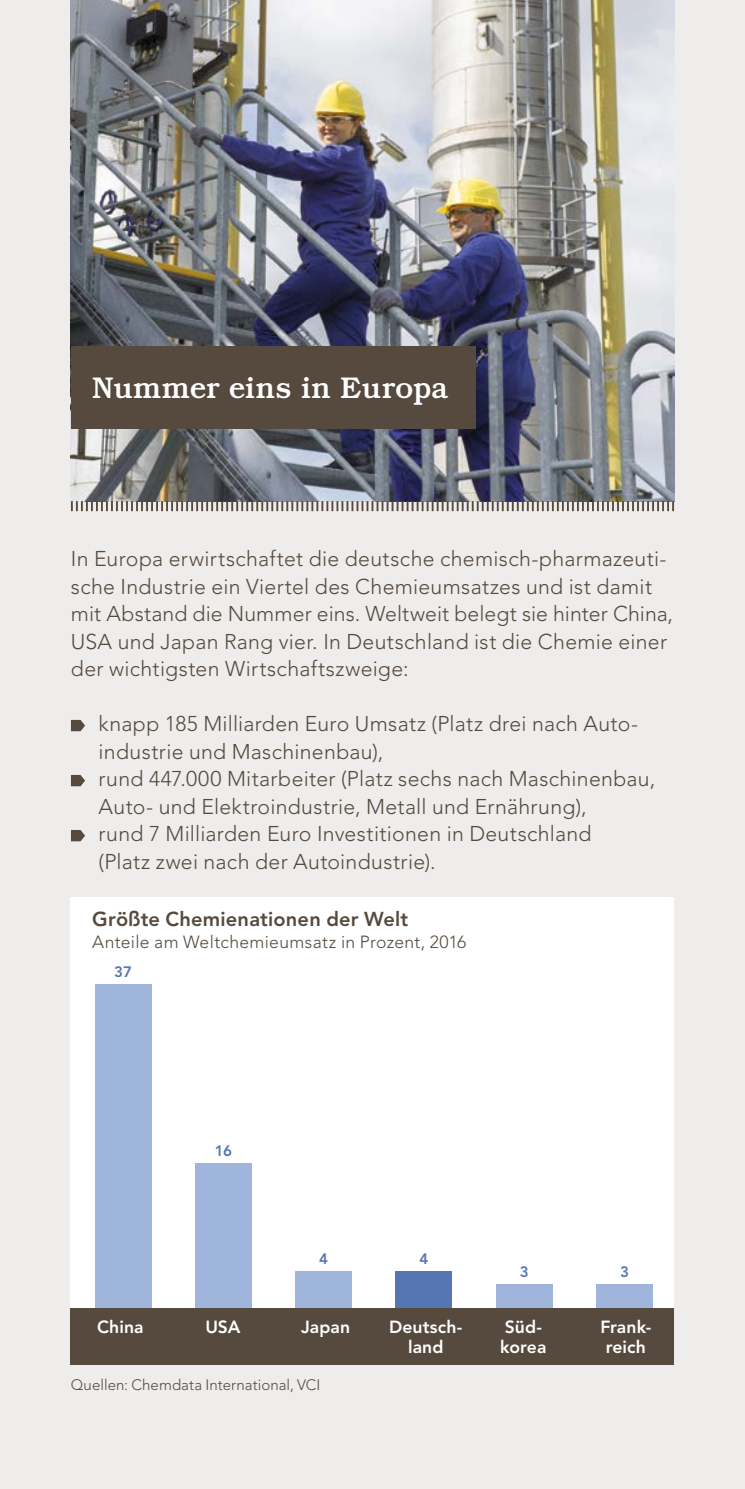
<style>
.page{position:relative;width:745px;height:1489px;background:#fff}
.page>*{position:absolute;margin:0;border:0;box-sizing:border-box;transform-origin:0 0}
.Headlines_Prospekte{font:500 30px "Bookman Std";color:#fff}
.Copy_Prospekte{font:300 21.25px/27.5px "Avenir LT Std";letter-spacing:.015em;color:#564a3e}
.Copy_für_Tabellen{font:800 20px "Avenir LT Std";letter-spacing:.01em;color:#564a3e}
.Grafik_Texte_in_Blöc{font:800 17.5px "Avenir LT Std";letter-spacing:.005em;color:#fff}
.Fußnoten{font:300 17.5px "Avenir LT Std";letter-spacing:.02em;color:#564a3e}
.Fußnoten-2{font:300 15px "Avenir LT Std";letter-spacing:.005em;color:#564a3e}
.Zahlen_in_Balkendiag{font:800 15px "Avenir LT Std";color:#5675b3}
</style>
<div class="page">
<div style="left:0;top:0;width:744px;height:1488px;background:#eeedec"></div>
<div style="left:71px;top:896px;width:602px;height:440px;background:#fff"></div>
<svg style="left:71px;top:720px;width:14px;height:11px"></svg>
<svg style="left:71px;top:775px;width:14px;height:11px"></svg>
<svg style="left:71px;top:830px;width:14px;height:11px"></svg>
<img style="left:71px;top:0;width:602px;height:501px">
<svg style="left:71px;top:501px;width:602px;height:10px"></svg>
<div style="left:71px;top:346px;width:404px;height:82px;background:#564a3e"></div>
<div style="left:195px;top:1162px;width:56px;height:146px;background:#a0b5db"></div>
<div style="left:295px;top:1270px;width:57px;height:38px;background:#a0b5db"></div>
<div style="left:495px;top:1284px;width:57px;height:24px;background:#a0b5db"></div>
<div style="left:395px;top:1270px;width:57px;height:38px;background:#5675b3"></div>
<div style="left:595px;top:1284px;width:57px;height:24px;background:#a0b5db"></div>
<div style="left:95px;top:984px;width:56px;height:324px;background:#a0b5db"></div>
<div style="left:71px;top:1307px;width:602px;height:57px;background:#564a3e"></div>
<p class="Headlines_Prospekte" style="left:92px;top:370px;width:357px">Nummer eins in Europa</p>
<p class="Copy_Prospekte" style="left:71px;top:545px;width:603px">In Europa erwirtschaftet die deutsche chemisch-pharmazeuti&shy;sche Industrie ein Viertel des Chemieumsatzes und ist damit mit Abstand die Nummer eins. Weltweit belegt sie hinter China, USA und Japan Rang vier. In Deutschland ist die Chemie einer der wichtigsten Wirtschaftszweige:</p>
<p class="Copy_Prospekte" style="left:99px;top:710px;width:539px">knapp 185 Milliarden Euro Umsatz (Platz drei nach Auto&shy;industrie und Maschinenbau),</p>
<p class="Copy_Prospekte" style="left:99px;top:765px;width:557px">rund 447.000 Mitarbeiter (Platz sechs nach Maschinenbau,<br>Auto- und Elektroindustrie, Metall und Ernährung),</p>
<p class="Copy_Prospekte" style="left:99px;top:820px;width:494px">rund 7 Milliarden Euro Investitionen in Deutschland (Platz zwei nach der Autoindustrie).</p>
<p class="Copy_für_Tabellen" style="left:92px;top:907px;width:317px">Größte Chemienationen der Welt</p>
<p class="Fußnoten" style="left:92px;top:931px;width:375px">Anteile am Weltchemieumsatz in Prozent, 2016</p>
<p class="Zahlen_in_Balkendiag" style="left:114px;top:963px;width:19px">37</p>
<p class="Zahlen_in_Balkendiag" style="left:215px;top:1141px;width:19px">16</p>
<p class="Zahlen_in_Balkendiag" style="left:319px;top:1249px;width:10px">4</p>
<p class="Zahlen_in_Balkendiag" style="left:419px;top:1249px;width:10px">4</p>
<p class="Zahlen_in_Balkendiag" style="left:519px;top:1262px;width:10px">3</p>
<p class="Zahlen_in_Balkendiag" style="left:619px;top:1262px;width:10px">3</p>
<p class="Grafik_Texte_in_Blöc" style="left:97px;top:1316px;width:48px">China</p>
<p class="Grafik_Texte_in_Blöc" style="left:205px;top:1316px;width:36px">USA</p>
<p class="Grafik_Texte_in_Blöc" style="left:301px;top:1316px;width:50px">Japan</p>
<p class="Grafik_Texte_in_Blöc" style="left:389px;top:1316px;width:75px">Deutsch-</p>
<p class="Grafik_Texte_in_Blöc" style="left:504px;top:1316px;width:38px">Süd-</p>
<p class="Grafik_Texte_in_Blöc" style="left:600px;top:1316px;width:52px">Frank-</p>
<p class="Grafik_Texte_in_Blöc" style="left:408px;top:1336px;width:37px">land</p>
<p class="Grafik_Texte_in_Blöc" style="left:500px;top:1336px;width:48px">korea</p>
<p class="Grafik_Texte_in_Blöc" style="left:605px;top:1336px;width:42px">reich</p>
<p class="Fußnoten-2" style="left:71px;top:1375px;width:251px">Quellen: Chemdata International, VCI</p>
</div>
